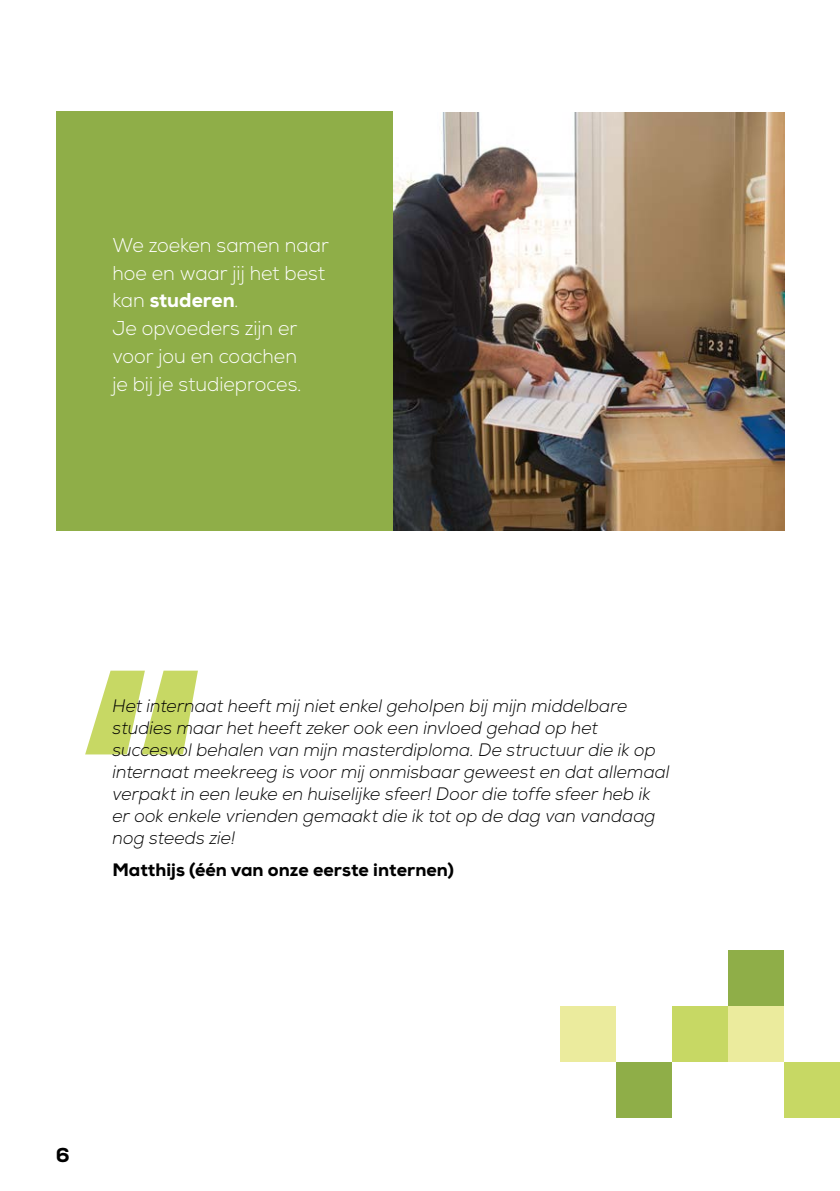
<style>
.page{position:relative;width:840px;height:1191px;background:#fff}
.page>*{position:absolute;margin:0;border:0;box-sizing:border-box;transform-origin:0 0}
.t1{font:300 20px/28px "Nexa";color:#fff}
.t2{font:800 20px "Nexa";color:#000}
.t3{font:italic 300 18px/22px "Nexa";letter-spacing:.005em;color:#000}
.t4{font:800 18px "Nexa";color:#000}
.s1{font-weight:800}
</style>
<div class="page">
<img style="left:392px;top:112px;width:391px;height:419px">
<div style="left:56px;top:112px;width:336px;height:419px;background:#8fae48"></div>
<svg style="left:85px;top:670px;width:113px;height:84px"></svg>
<div style="left:783px;top:1061px;width:56px;height:56px;background:#c7d864"></div>
<div style="left:615px;top:1061px;width:56px;height:56px;background:#8fae48"></div>
<div style="left:727px;top:1005px;width:56px;height:56px;background:#ebeb9d"></div>
<div style="left:727px;top:950px;width:56px;height:55px;background:#8fae48"></div>
<div style="left:559px;top:1005px;width:56px;height:56px;background:#ebeb9d"></div>
<div style="left:671px;top:1005px;width:56px;height:56px;background:#c7d864"></div>
<p class="t1" style="left:112px;top:231px;width:218px">We zoeken samen naar hoe en waar jij het best kan <span class="s1">studeren</span>.<br>Je opvoeders zijn er voor jou en coachen<br>je bij je studieproces.</p>
<p class="t3" style="left:112px;top:695px;width:558px">Het internaat heeft mij niet enkel geholpen bij mijn middelbare studies maar het heeft zeker ook een invloed gehad op het succesvol behalen van mijn masterdiploma. De structuur die ik op internaat meekreeg is voor mij onmisbaar geweest en dat allemaal verpakt in een leuke en huiselijke sfeer! Door die toffe sfeer heb ik er ook enkele vrienden gemaakt die ik tot op de dag van vandaag nog steeds zie!</p>
<p class="t4" style="left:112px;top:858px;width:343px">Matthijs (één van onze eerste internen)</p>
<p class="t2" style="left:56px;top:1142px;width:15px">6</p>
</div>
